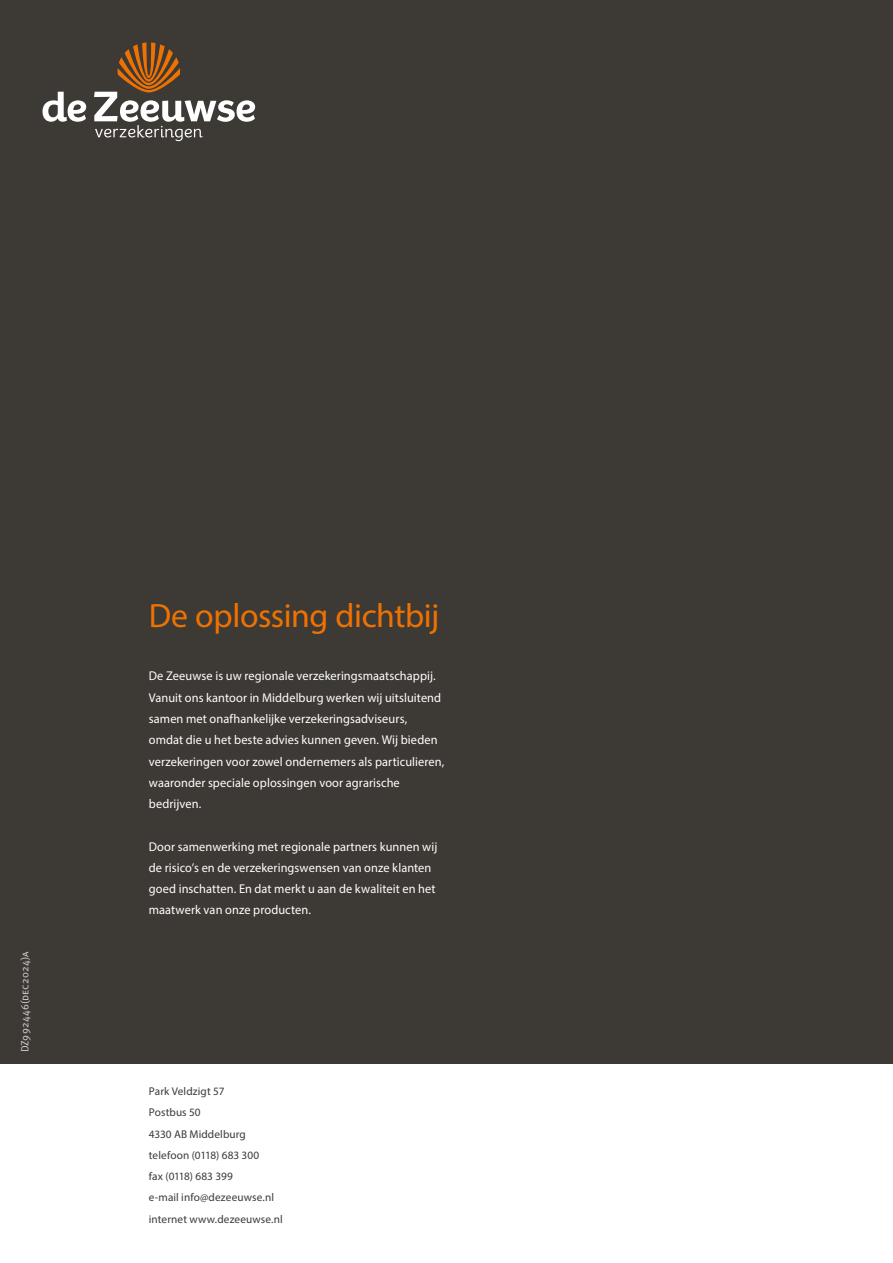
<style>
.page{position:relative;width:893px;height:1263px;background:#fff}
.page>*{position:absolute;margin:0;border:0;box-sizing:border-box;transform-origin:0 0}
.t1{font:33.75px "Myriad Pro";letter-spacing:-.015em;color:#ee7203}
.t2{font:12.75px/21.3px "Myriad Pro";letter-spacing:.01em;color:#fff}
.t3{font:11.25px/21.3px "Myriad Pro";letter-spacing:.01em;color:#3d3935}
.t4{font:10.5px "Meta Normal Caps";letter-spacing:.01em;color:#fff}
</style>
<div class="page">
<div style="left:0;top:0;width:893px;height:1063px;background:#3d3935"></div>
<svg style="left:43px;top:92px;width:43px;height:30px"></svg>
<svg style="left:94px;top:43px;width:161px;height:98px"></svg>
<p class="t4" style="left:18px;top:1052px;width:102px;rotate:-90deg">DZ992446(dec2024)a</p>
<h1 class="t1" style="left:149px;top:595px;width:292px">De oplossing dichtbij</h1>
<p class="t2" style="left:149px;top:665px;width:297px">De Zeeuwse is uw regionale verzekeringsmaatschappij.<br>Vanuit ons kantoor in Middelburg werken wij uitsluitend samen met onafhankelijke verzekeringsadviseurs, omdat die u het beste advies kunnen geven. Wij bieden verzekeringen voor zowel ondernemers als particulieren, waaronder speciale oplossingen voor agrarische bedrijven.</p>
<p class="t2" style="left:149px;top:835px;width:290px">Door samenwerking met regionale partners kunnen wij de risico’s en de verzekeringswensen van onze klanten goed inschatten. En dat merkt u aan de kwaliteit en het maatwerk van onze producten.</p>
<p class="t3" style="left:149px;top:1080px;width:135px">Park Veldzigt 57<br>Postbus 50<br>4330 AB Middelburg telefoon (0118) 683 300<br>fax (0118) 683 399<br>e-mail info@dezeeuwse.nl internet www.dezeeuwse.nl</p>
</div>
